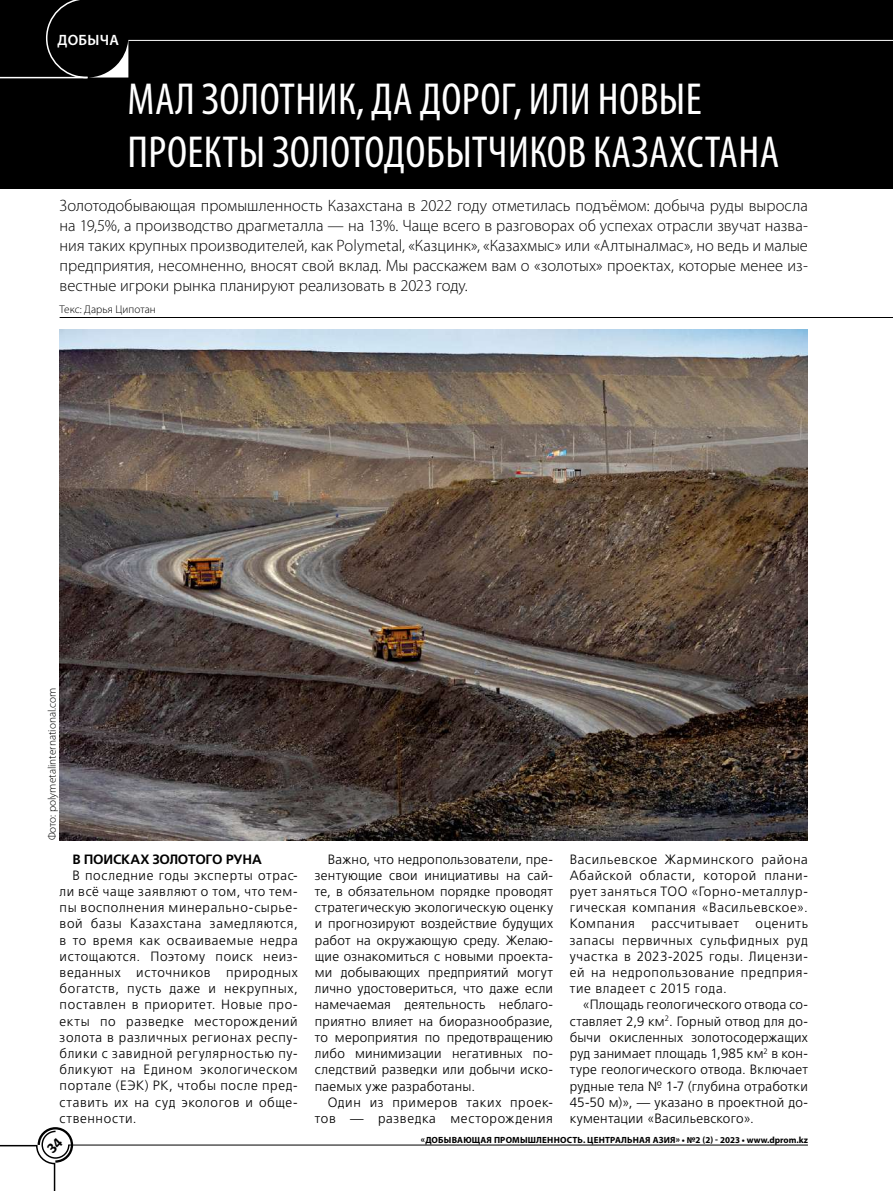
<style>
.page{position:relative;width:893px;height:1191px;background:#fff}
.page>*{position:absolute;margin:0;border:0;box-sizing:border-box;transform-origin:0 0}
.t1{font:condensed 45px/52.5px "Myriad Pro";letter-spacing:.01em;color:#fff}
.t2{font:300 16.5px/19.8px "Myriad Pro";color:#000;text-align:justify}
.t3{font:600 15px "Myriad Pro";letter-spacing:.015em;color:#fff}
.t4{font:13.5px/16.2px "AG Foreigner Light C";letter-spacing:.04em;color:#000;text-align:justify}
.t5{font:700 13.5px "AG Foreigner Light C";letter-spacing:-.015em;color:#000}
.t6{font:300 11.25px "Myriad Pro";color:#000}
.t7{font:700 9px "Myriad Pro";letter-spacing:.02em;color:#000}
</style>
<div class="page">
<hr style="left:68px;top:1144px;width:740px;height:1px;background:#000">
<div style="left:0;top:0;width:893px;height:188px;background:#000"></div>
<svg style="left:0;top:0;width:128px;height:79px"></svg>
<hr style="left:128px;top:40px;width:765px;height:1px;background:#fff">
<hr style="left:60px;top:317px;width:833px;height:1px;background:#000">
<img style="left:60px;top:329px;width:748px;height:511px">
<svg style="left:0;top:1127px;width:73px;height:64px"></svg>
<p class="t3" style="left:58px;top:31px;width:63px">ДОБЫЧА</p>
<h1 class="t1" style="left:128px;top:73px;width:653px">МАЛ ЗОЛОТНИК, ДА ДОРОГ, ИЛИ НОВЫЕ<br>ПРОЕКТЫ ЗОЛОТОДОБЫТЧИКОВ КАЗАХСТАНА</h1>
<p class="t2" style="left:60px;top:196px;width:750px">Золотодобывающая промышленность Казахстана в 2022 году отметилась подъёмом: добыча руды выросла на 19,5%, а производство драгметалла — на 13%. Чаще всего в разговорах об успехах отрасли звучат назва&shy;ния таких крупных производителей, как Polymetal, «Казцинк», «Казахмыс» или «Алтыналмас», но ведь и малые предприятия, несомненно, вносят свой вклад. Мы расскажем вам о «золотых» проектах, которые менее из&shy;вестные игроки рынка планируют реализовать в 2023 году.</p>
<p class="t6" style="left:60px;top:303px;width:98px">Текс: Дарья Ципотан</p>
<p class="t6" style="left:46px;top:840px;width:154px;rotate:-90deg">Фото: polymetalinternational.com</p>
<p class="t5" style="left:72px;top:851px;width:191px">В ПОИСКАХ ЗОЛОТОГО РУНА</p>
<p class="t4" style="left:60px;top:867px;width:240px;text-indent:13px">В последние годы эксперты отрас&shy;ли всё чаще заявляют о том, что тем&shy;пы восполнения минерально-сырье&shy;вой базы Казахстана замедляются, в то время как осваиваемые недра истощаются. Поэтому поиск неиз&shy;веданных источников природных богатств, пусть даже и некрупных, поставлен в приоритет. Новые про&shy;екты по разведке месторождений золота в различных регионах респу&shy;блики с завидной регулярностью пу&shy;бликуют на Едином экологическом портале (ЕЭК) РК, чтобы после пред&shy;ставить их на суд экологов и обще&shy;ственности.</p>
<p class="t4" style="left:315px;top:851px;width:240px;text-indent:13px">Важно, что недропользователи, пре&shy;зентующие свои инициативы на сай&shy;те, в обязательном порядке проводят стратегическую экологическую оценку и прогнозируют воздействие будущих работ на окружающую среду. Желаю&shy;щие ознакомиться с новыми проекта&shy;ми добывающих предприятий могут лично удостовериться, что даже если намечаемая деятельность неблаго&shy;приятно влияет на биоразнообразие, то мероприятия по предотвращению либо минимизации негативных по&shy;следствий разведки или добычи иско&shy;паемых уже разработаны.</p>
<p class="t4" style="left:315px;top:1094px;width:240px;text-align:right">Один из примеров таких проек&shy;тов — разведка месторождения</p>
<p class="t4" style="left:570px;top:851px;width:240px">Васильевское Жарминского района Абайской области, которой плани&shy;рует заняться ТОО «Горно-металлур&shy;гическая компания «Васильевское».<br>Компания рассчитывает оценить запасы первичных сульфидных руд участка в 2023-2025 годы. Лицензи&shy;ей на недропользование предприя&shy;тие владеет с 2015 года.</p>
<p class="t4" style="left:570px;top:997px;width:240px;text-indent:13px">«Площадь геологического отвода со&shy;ставляет 2,9 км<sup>2</sup>. Горный отвод для до&shy;бычи окисленных золотосодержащих руд занимает площадь 1,985 км<sup>2</sup> в кон&shy;туре геологического отвода. Включает рудные тела № 1-7 (глубина отработки 45-50 м)», — указано в проектной до&shy;кументации «Васильевского».</p>
<p class="t7" style="left:421px;top:1134px;width:388px">«ДОБЫВАЮЩАЯ ПРОМЫШЛЕННОСТЬ. ЦЕНТРАЛЬНАЯ АЗИЯ» • №2 (2) - 2023 • www.dprom.kz</p>
</div>
